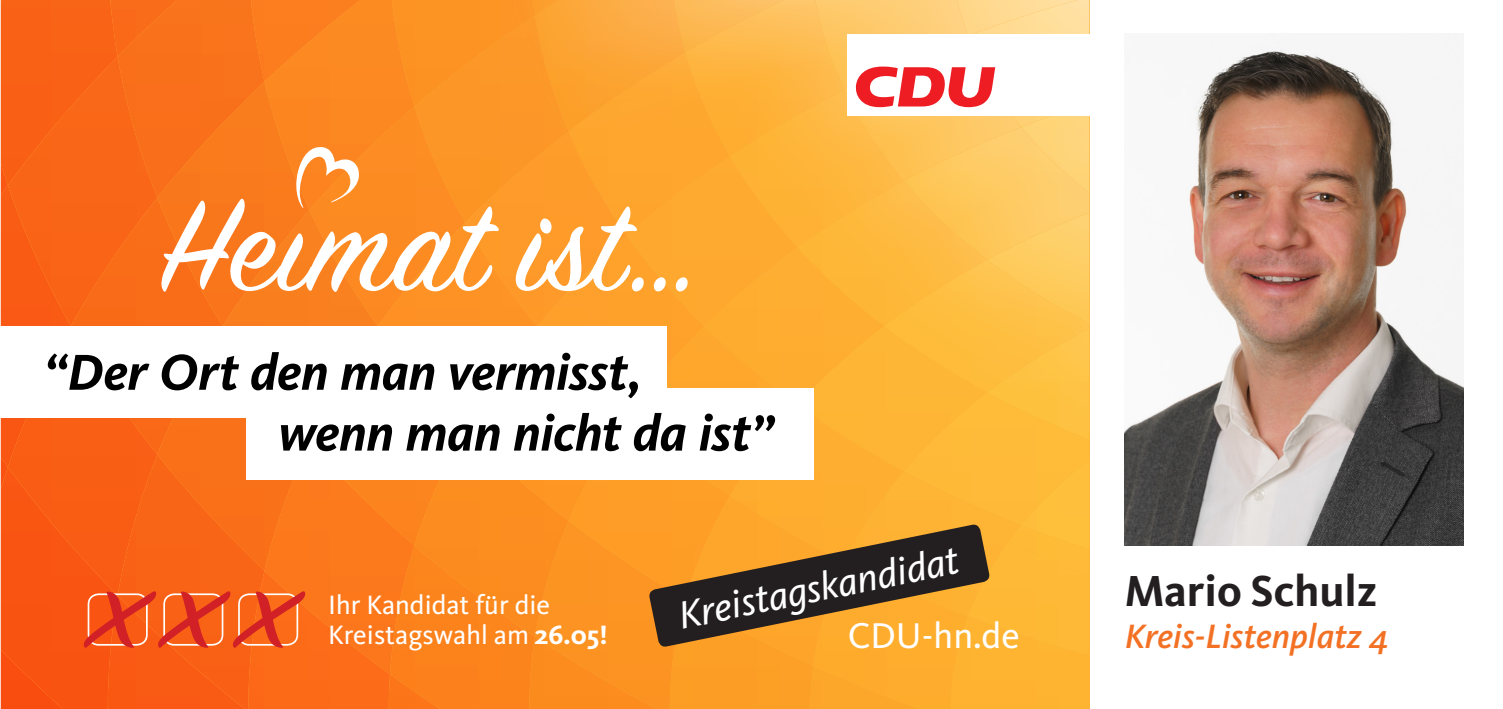
<style>
.page{position:relative;width:1503px;height:709px;background:#fff}
.page>*{position:absolute;margin:0;border:0;box-sizing:border-box;transform-origin:0 0}
.t1{font:italic 700 52.25px/60.8px "CDU Kievit";letter-spacing:-.01em;color:#000}
.t2{font:700 45px "CDU Kievit";color:#231f20}
.t3{font:italic 40px "CDU Kievit";color:#fff}
.t4{font:37.25px "CDU Kievit";color:#fff}
.t5{font:italic 500 35px "CDU Kievit";color:#f37124}
.t6{font:27.5px/30px "CDU Kievit";color:#fff}
.s1{font-weight:700}
</style>
<div class="page">
<div style="left:1px;top:467px;width:107px;height:242px;background:#f95311"></div>
<img style="left:108px;top:648px;width:10px;height:61px">
<img style="left:1px;top:185px;width:7px;height:282px">
<img style="left:8px;top:185px;width:110px;height:410px">
<div style="left:118px;top:454px;width:130px;height:255px;background:#f95f15"></div>
<div style="left:248px;top:570px;width:141px;height:139px;background:#fc6a18"></div>
<img style="left:389px;top:674px;width:1px;height:35px">
<div style="left:1px;top:0;width:117px;height:185px;background:#f96316"></div>
<div style="left:71px;top:198px;width:86px;height:256px;background:#f96517"></div>
<img style="left:157px;top:198px;width:107px;height:372px">
<img style="left:264px;top:480px;width:126px;height:194px">
<img style="left:390px;top:545px;width:139px;height:164px">
<img style="left:529px;top:637px;width:6px;height:72px">
<img style="left:110px;top:0;width:8px;height:57px">
<img style="left:118px;top:0;width:146px;height:198px">
<img style="left:223px;top:292px;width:86px;height:150px">
<div style="left:309px;top:292px;width:105px;height:253px;background:#fc7f1e"></div>
<div style="left:414px;top:480px;width:121px;height:157px;background:#fc8b1f"></div>
<div style="left:535px;top:521px;width:134px;height:188px;background:#fc9322"></div>
<div style="left:669px;top:648px;width:141px;height:61px;background:#fc9e25"></div>
<img style="left:810px;top:666px;width:3px;height:43px">
<img style="left:251px;top:0;width:13px;height:82px">
<img style="left:264px;top:0;width:150px;height:198px">
<div style="left:378px;top:292px;width:87px;height:34px;background:#fe9125"></div>
<div style="left:465px;top:183px;width:103px;height:338px;background:#fe9123"></div>
<div style="left:568px;top:480px;width:117px;height:119px;background:#fe9c26"></div>
<div style="left:685px;top:496px;width:128px;height:170px;background:#fc9f27"></div>
<div style="left:813px;top:648px;width:137px;height:61px;background:#feab2c"></div>
<div style="left:950px;top:648px;width:139px;height:61px;background:#feb331"></div>
<img style="left:392px;top:0;width:121px;height:107px">
<div style="left:414px;top:25px;width:152px;height:173px;background:#fc9627"></div>
<div style="left:537px;top:292px;width:90px;height:34px;background:#fea02b"></div>
<div style="left:626px;top:326px;width:103px;height:170px;background:#fea22b"></div>
<div style="left:729px;top:480px;width:115px;height:43px;background:#fead2f"></div>
<div style="left:844px;top:480px;width:52px;height:43px;background:#feae31"></div>
<div style="left:967px;top:541px;width:122px;height:114px;background:#feb936"></div>
<img style="left:513px;top:0;width:20px;height:25px">
<div style="left:521px;top:15px;width:45px;height:118px;background:#fc9828"></div>
<img style="left:566px;top:131px;width:2px;height:52px">
<img style="left:814px;top:471px;width:82px;height:9px">
<img style="left:896px;top:471px;width:112px;height:70px">
<div style="left:1008px;top:525px;width:81px;height:51px;background:#feba36"></div>
<img style="left:533px;top:0;width:2px;height:15px">
<img style="left:535px;top:0;width:139px;height:131px">
<img style="left:568px;top:53px;width:117px;height:145px">
<div style="left:627px;top:156px;width:102px;height:170px;background:#fea62e"></div>
<div style="left:704px;top:247px;width:93px;height:141px;background:#feac30"></div>
<div style="left:797px;top:247px;width:106px;height:224px;background:#feb535"></div>
<div style="left:903px;top:392px;width:186px;height:133px;background:#feb938"></div>
<div style="left:1021px;top:459px;width:68px;height:90px;background:#febe3b"></div>
<img style="left:674px;top:0;width:11px;height:53px">
<img style="left:685px;top:0;width:130px;height:156px">
<img style="left:729px;top:90px;width:174px;height:157px">
<img style="left:884px;top:260px;width:205px;height:132px">
<img style="left:987px;top:328px;width:102px;height:112px">
<img style="left:815px;top:0;width:142px;height:90px">
<img style="left:844px;top:36px;width:123px;height:145px">
<img style="left:903px;top:127px;width:186px;height:133px">
<img style="left:987px;top:212px;width:102px;height:112px">
<img style="left:957px;top:0;width:10px;height:34px">
<img style="left:967px;top:0;width:122px;height:127px">
<img style="left:1021px;top:115px;width:68px;height:78px">
<div style="left:247px;top:388px;width:567px;height:91px;background:#fff"></div>
<div style="left:847px;top:34px;width:244px;height:81px;background:#fff"></div>
<svg style="left:855px;top:67px;width:140px;height:40px"></svg>
<div style="left:0;top:326px;width:666px;height:92px;background:#fff"></div>
<img style="left:1124px;top:48px;width:339px;height:498px">
<svg style="left:83px;top:591px;width:223px;height:57px;background:#ef5b29"></svg>
<svg style="left:160px;top:198px;width:528px;height:94px"></svg>
<svg style="left:292px;top:145px;width:68px;height:63px"></svg>
<svg style="left:648px;top:523px;width:342px;height:125px;background:#996926"></svg>
<p class="t1" style="left:278px;top:341px;width:497px;text-indent:-235px">“Der Ort den man vermisst,<br>wenn man nicht da ist”</p>
<p class="t6" style="left:328px;top:590px;width:281px">Ihr Kandidat für die<br>Kreistagswahl am <span class="s1">26.05!</span></p>
<p class="t3" style="left:674px;top:594px;width:286px;rotate:-12deg">Kreistagskandidat</p>
<p class="t2" style="left:1124px;top:564px;width:254px">Mario Schulz</p>
<p class="t4" style="left:847px;top:614px;width:174px">CDU-hn.de</p>
<p class="t5" style="left:1124px;top:615px;width:265px">Kreis-Listenplatz 4</p>
</div>
